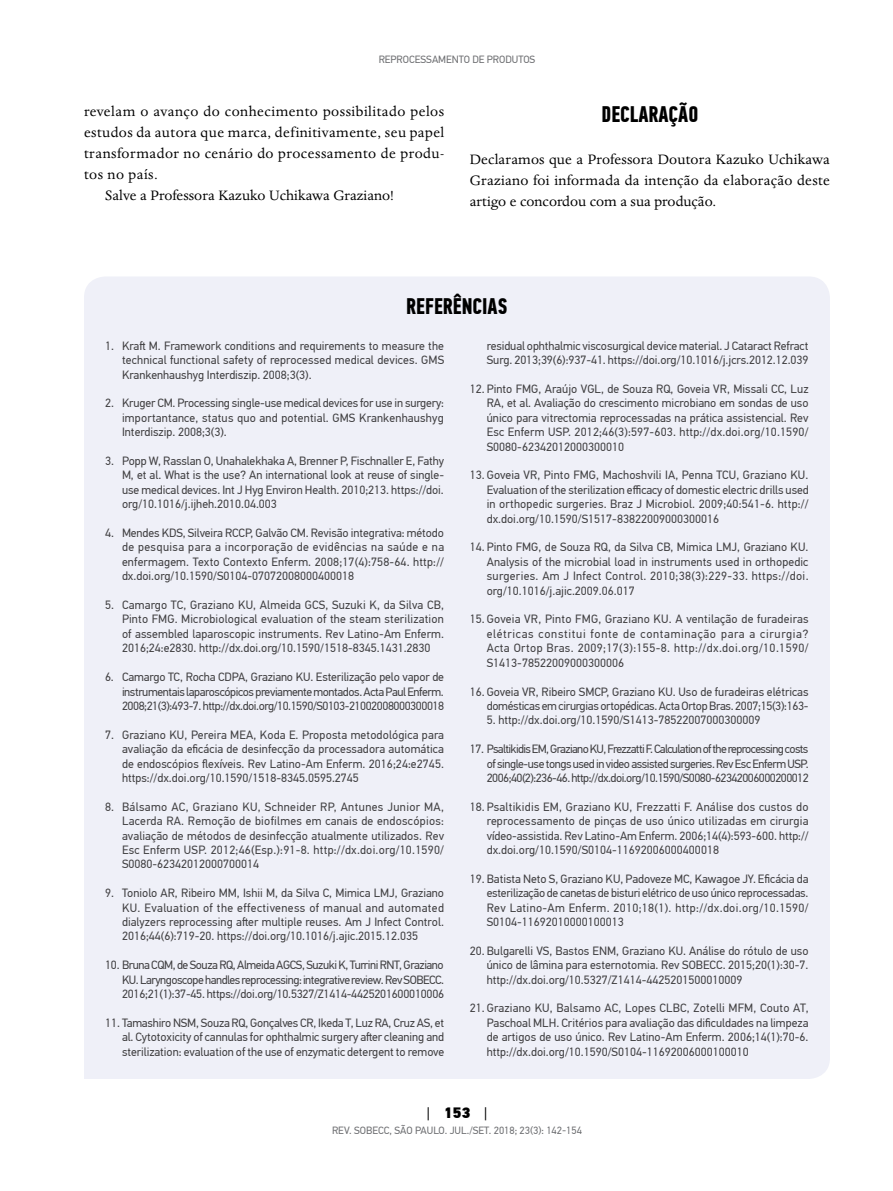
<style>
.page{position:relative;width:893px;height:1191px;background:#fff}
.page>*{position:absolute;margin:0;border:0;box-sizing:border-box;transform-origin:0 0}
.t1{font:700 22.5px "PF Din Text Comp Pro";color:#000}
.t2{font:15.75px/21px "Dante MT Std";letter-spacing:.025em;color:#000;text-align:justify}
.t3{font:15.75px "Dante MT Std";color:#000}
.t4{font:900 15px "PF Din Text Pro";color:#000}
.t5{font:12px/14.4px "PF Din Text Pro";color:#414042;text-align:justify}
.t6{font:12px/14.4px "PF Din Text Pro";letter-spacing:-.025em;color:#414042;text-align:right}
.t7{font:10.5px "PF Din Text Pro";color:#6d6e71}
.s1{font-weight:400}
</style>
<div class="page">
<div style="left:84px;top:277px;width:746px;height:802px;background:#eff0f8"></div>
<p class="t7" style="left:379px;top:53px;width:158px">Reprocessamento de produtos</p>
<h2 class="t2" style="left:84px;top:100px;width:362px">revelam o avanço do conhecimento possibilitado pelos</h2>
<h2 class="t2" style="left:84px;top:121px;width:362px">estudos da autora que marca, definitivamente, seu papel</h2>
<h2 class="t2" style="left:84px;top:142px;width:362px">transformador no cenário do processamento de produ-</h2>
<h2 class="t2" style="left:84px;top:163px;width:75px">tos no país.</h2>
<h2 class="t3" style="left:105px;top:186px;width:290px">Salve a Professora Kazuko Uchikawa Graziano!</h2>
<h1 class="t1" style="left:601px;top:101px;width:98px">DECLARAÇÃO</h1>
<h2 class="t2" style="left:470px;top:149px;width:362px">Declaramos que a Professora Doutora Kazuko Uchikawa Graziano foi informada da intenção da elaboração deste artigo e concordou com a sua produção.</h2>
<h1 class="t1" style="left:406px;top:293px;width:103px">REFERÊNCIAS</h1>
<p class="t5" style="left:122px;top:338px;width:324px;text-indent:-17px">1. Kraft M. Framework conditions and requirements to measure the technical functional safety of reprocessed medical devices. GMS Krankenhaushyg Interdiszip. 2008;3(3).</p>
<p class="t5" style="left:122px;top:396px;width:324px;text-indent:-17px">2. Kruger CM. Processing single-use medical devices for use in surgery: importantance, status quo and potential. GMS Krankenhaushyg Interdiszip. 2008;3(3).</p>
<p class="t5" style="left:122px;top:454px;width:324px;text-indent:-17px">3. Popp W, Rasslan O, Unahalekhaka A, Brenner P, Fischnaller E, Fathy M, et al. What is the use? An international look at reuse of single&shy;use medical devices. Int J Hyg Environ Health. 2010;213. https://doi. org/10.1016/j.ijheh.2010.04.003</p>
<p class="t5" style="left:122px;top:526px;width:324px;text-indent:-17px">4. Mendes KDS, Silveira RCCP, Galvão CM. Revisão integrativa: método de pesquisa para a incorporação de evidências na saúde e na enfermagem. Texto Contexto Enferm. 2008;17(4):758-64. http:// dx.doi.org/10.1590/S0104-07072008000400018</p>
<p class="t5" style="left:122px;top:598px;width:324px;text-indent:-17px">5. Camargo TC, Graziano KU, Almeida GCS, Suzuki K, da Silva CB, Pinto FMG. Microbiological evaluation of the steam sterilization of assembled laparoscopic instruments. Rev Latino-Am Enferm.<br>2016;24:e2830. http://dx.doi.org/10.1590/1518-8345.1431.2830</p>
<p class="t5" style="left:122px;top:670px;width:324px;text-indent:-17px">6. Camargo TC, Rocha CDPA, Graziano KU. Esterilização pelo vapor de instrumentais laparoscópicos previamente montados. Acta Paul Enferm.<br>2008;21(3):493-7. http://dx.doi.org/10.1590/S0103-21002008000300018</p>
<p class="t5" style="left:122px;top:727px;width:323px;text-indent:-17px">7. Graziano KU, Pereira MEA, Koda E. Proposta metodológica para avaliação da eficácia de desinfecção da processadora automática de endoscópios flexíveis. Rev Latino-Am Enferm. 2016;24:e2745. https://dx.doi.org/10.1590/1518-8345.0595.2745</p>
<p class="t5" style="left:122px;top:799px;width:324px;text-indent:-17px">8. Bálsamo AC, Graziano KU, Schneider RP, Antunes Junior MA, Lacerda RA. Remoção de biofilmes em canais de endoscópios: avaliação de métodos de desinfecção atualmente utilizados. Rev Esc Enferm USP. 2012;46(Esp.):91-8. http://dx.doi.org/10.1590/ S0080-62342012000700014</p>
<p class="t5" style="left:122px;top:886px;width:324px;text-indent:-17px">9. Toniolo AR, Ribeiro MM, Ishii M, da Silva C, Mimica LMJ, Graziano KU. Evaluation of the effectiveness of manual and automated dialyzers reprocessing after multiple reuses. Am J Infect Control.<br>2016;44(6):719-20. https://doi.org/10.1016/j.ajic.2015.12.035</p>
<p class="t5" style="left:122px;top:958px;width:324px;text-indent:-17px">10. Bruna CQM, de Souza RQ, Almeida AGCS, Suzuki K, Turrini RNT, Graziano KU. Laryngoscope handles reprocessing: integrative review. Rev SOBECC.<br>2016;21(1):37-45. https://doi.org/10.5327/Z1414-4425201600010006</p>
<p class="t5" style="left:122px;top:1015px;width:324px;text-indent:-17px">11. Tamashiro NSM, Souza RQ, Gonçalves CR, Ikeda T, Luz RA, Cruz AS, et al. Cytotoxicity of cannulas for ophthalmic surgery after cleaning and sterilization: evaluation of the use of enzymatic detergent to remove</p>
<p class="t5" style="left:487px;top:338px;width:323px">residual ophthalmic viscosurgical device material. J Cataract Refract<br>Surg. 2013;39(6):937-41. https://doi.org/10.1016/j.jcrs.2012.12.039</p>
<p class="t5" style="left:487px;top:382px;width:323px;text-indent:-17px">12. Pinto FMG, Araújo VGL, de Souza RQ, Goveia VR, Missali CC, Luz RA, et al. Avaliação do crescimento microbiano em sondas de uso único para vitrectomia reprocessadas na prática assistencial. Rev Esc Enferm USP. 2012;46(3):597-603. http://dx.doi.org/10.1590/ S0080-62342012000300010</p>
<p class="t5" style="left:487px;top:468px;width:324px;text-indent:-17px">13. Goveia VR, Pinto FMG, Machoshvili IA, Penna TCU, Graziano KU.<br>Evaluation of the sterilization efficacy of domestic electric drills used in orthopedic surgeries. Braz J Microbiol. 2009;40:541-6. http:// dx.doi.org/10.1590/S1517-83822009000300016</p>
<p class="t5" style="left:487px;top:540px;width:323px;text-indent:-17px">14. Pinto FMG, de Souza RQ, da Silva CB, Mimica LMJ, Graziano KU.<br>Analysis of the microbial load in instruments used in orthopedic surgeries. Am J Infect Control. 2010;38(3):229-33. https://doi. org/10.1016/j.ajic.2009.06.017</p>
<p class="t5" style="left:487px;top:612px;width:323px;text-indent:-17px">15. Goveia VR, Pinto FMG, Graziano KU. A ventilação de furadeiras elétricas constitui fonte de contaminação para a cirurgia?<br>Acta Ortop Bras. 2009;17(3):155-8. http://dx.doi.org/10.1590/ S1413-78522009000300006</p>
<p class="t6" style="left:470px;top:684px;width:340px">16. Goveia VR, Ribeiro SMCP, Graziano KU. Uso de furadeiras elétricas domésticas em cirurgias ortopédicas. Acta Ortop Bras. 2007;15(3):163-</p>
<p class="t5" style="left:487px;top:713px;width:275px">5. http://dx.doi.org/10.1590/S1413-78522007000300009</p>
<p class="t5" style="left:487px;top:742px;width:324px;text-indent:-17px">17. Psaltikidis EM, Graziano KU, Frezzatti F. Calculation of the reprocessing costs of single-use tongs used in video assisted surgeries. Rev Esc Enferm USP.<br>2006;40(2):236-46. http://dx.doi.org/10.1590/S0080-62342006000200012</p>
<p class="t5" style="left:487px;top:799px;width:323px;text-indent:-17px">18. Psaltikidis EM, Graziano KU, Frezzatti F. Análise dos custos do reprocessamento de pinças de uso único utilizadas em cirurgia vídeo-assistida. Rev Latino-Am Enferm. 2006;14(4):593-600. http:// dx.doi.org/10.1590/S0104-11692006000400018</p>
<p class="t5" style="left:487px;top:871px;width:323px;text-indent:-17px">19. Batista Neto S, Graziano KU, Padoveze MC, Kawagoe JY. Eficácia da esterilização de canetas de bisturi elétrico de uso único reprocessadas.<br>Rev Latino-Am Enferm. 2010;18(1). http://dx.doi.org/10.1590/ S0104-11692010000100013</p>
<p class="t5" style="left:487px;top:943px;width:323px;text-indent:-17px">20. Bulgarelli VS, Bastos ENM, Graziano KU. Análise do rótulo de uso único de lâmina para esternotomia. Rev SOBECC. 2015;20(1):30-7. http://dx.doi.org/10.5327/Z1414-4425201500010009</p>
<p class="t5" style="left:487px;top:1001px;width:323px;text-indent:-17px">21. Graziano KU, Balsamo AC, Lopes CLBC, Zotelli MFM, Couto AT, Paschoal MLH. Critérios para avaliação das dificuldades na limpeza de artigos de uso único. Rev Latino-Am Enferm. 2006;14(1):70-6. http://dx.doi.org/10.1590/S0104-11692006000100010</p>
<p class="t4" style="left:427px;top:1102px;width:62px"><span class="s1">|</span> 153 <span class="s1">|</span></p>
<p class="t7" style="left:332px;top:1124px;width:251px">Rev. SOBECC, São Paulo. JUL./SET. 2018; 23(3): 142-154</p>
</div>
